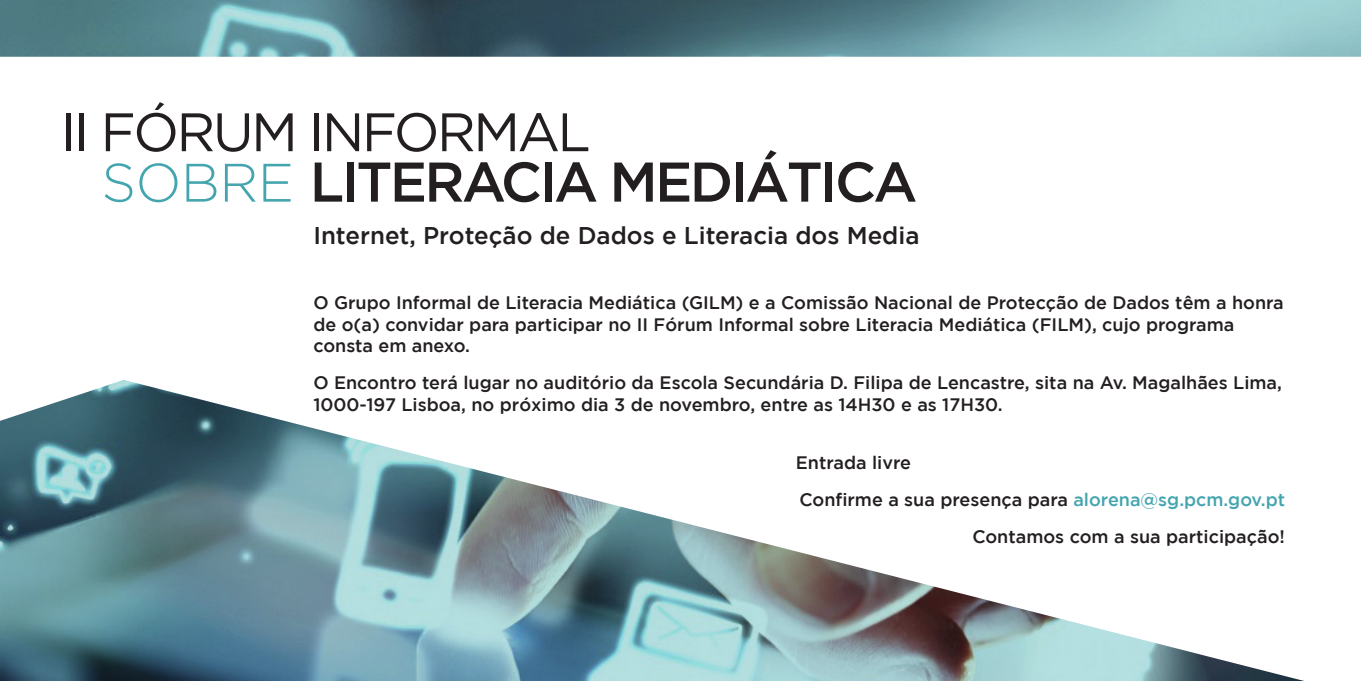
<style>
.page{position:relative;width:1361px;height:681px;background:#fff}
.page>*{position:absolute;margin:0;border:0;box-sizing:border-box;transform-origin:0 0}
.t1{font:500 55.6px "Gotham";letter-spacing:-.05em;color:#231f20}
.t2{font:54px "Gotham";letter-spacing:-.05em;color:#231f20}
.t3{font:500 24px "Gotham";color:#231f20}
.t4{font:500 18px/21.6px "Gotham";color:#231f20}
.s1{font-weight:300;font-size:54px;color:#44a5ae}
.s2{color:#44a5ae}
</style>
<div class="page">
<img style="left:0;top:0;width:1361px;height:57px">
<svg style="left:0;top:380px;width:1300px;height:300px"></svg>
<p class="t2" style="left:61px;top:102px;width:531px">II FÓRUM INFORMAL</p>
<p class="t1" style="left:101px;top:150px;width:817px"><span class="s1">SOBRE</span> LITERACIA MEDIÁTICA</p>
<p class="t3" style="left:313px;top:222px;width:608px">Internet, Proteção de Dados e Literacia dos Media</p>
<p class="t4" style="left:313px;top:291px;width:972px">O Grupo Informal de Literacia Mediática (GILM) e a Comissão Nacional de Protecção de Dados têm a honra de o(a) convidar para participar no II Fórum Informal sobre Literacia Mediática (FILM), cujo programa consta em anexo.</p>
<p class="t4" style="left:313px;top:371px;width:970px">O Encontro terá lugar no auditório da Escola Secundária D. Filipa de Lencastre, sita na Av. Magalhães Lima,<br>1000-197 Lisboa, no próximo dia 3 de novembro, entre as 14H30 e as 17H30.</p>
<p class="t4" style="left:796px;top:451px;width:117px">Entrada livre</p>
<p class="t4" style="left:799px;top:488px;width:487px">Confirme a sua presença para <span class="s2">alorena@sg.pcm.gov.pt</span></p>
<p class="t4" style="left:972px;top:525px;width:314px">Contamos com a sua participação!</p>
</div>
